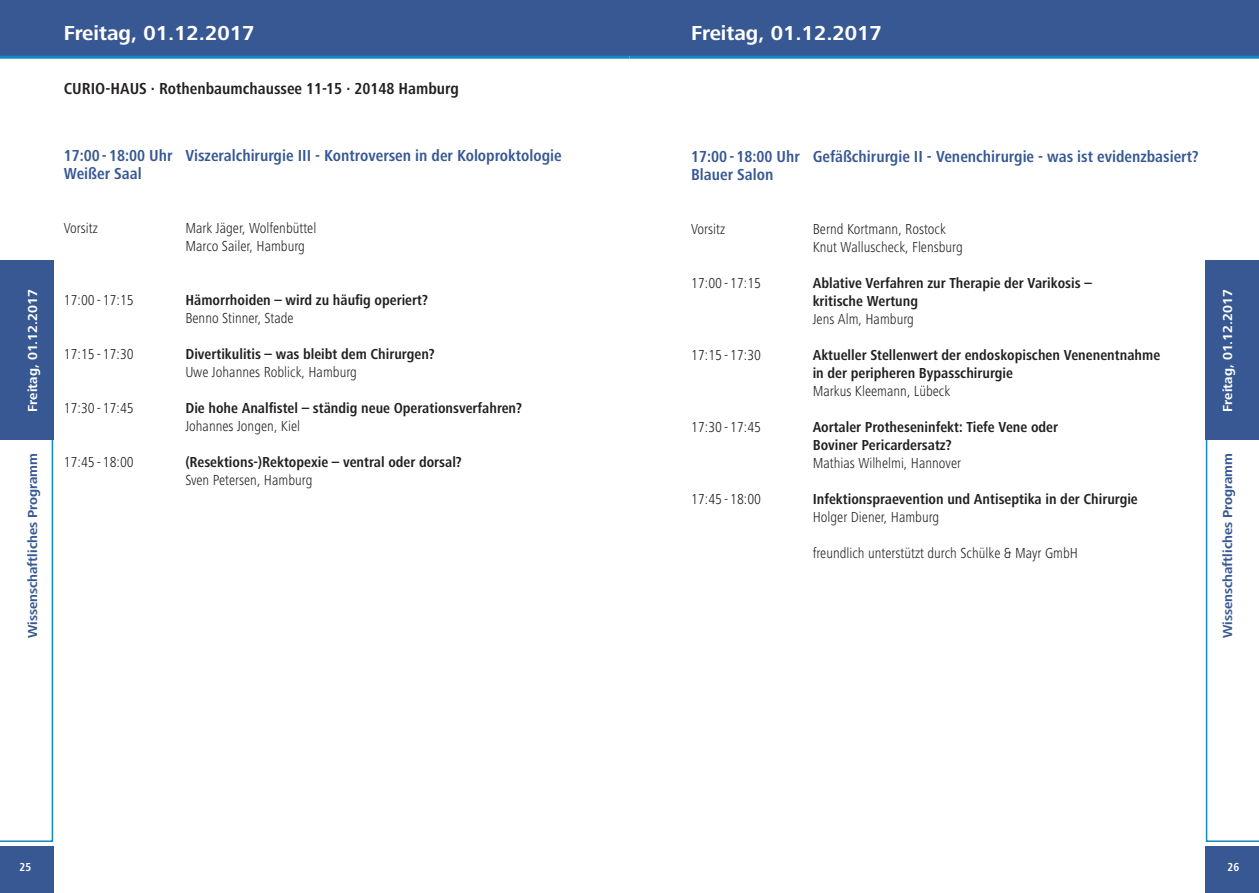
<style>
.page{position:relative;width:1259px;height:893px;background:#fff}
.page>*{position:absolute;margin:0;border:0;box-sizing:border-box;transform-origin:0 0}
.t1{font:700 21px "Frutiger Next LT";color:#fff}
.t2{font:700 condensed 16.5px/18px "Frutiger Next LT";color:#375893}
.t3{font:700 condensed 16.5px "Frutiger Next LT";color:#231f20}
.t4{font:700 condensed 15px/18px "Frutiger Next LT";color:#231f20}
.t5{font:300 condensed 15px/18px "Frutiger Next LT";color:#231f20}
.t6{font:700 13.5px "Frutiger Next LT";color:#375893}
.t7{font:700 13.5px "Frutiger Next LT";color:#fff}
.t8{font:700 condensed 12px "Frutiger Next LT";color:#fff}
</style>
<div class="page">
<div style="left:0;top:0;width:629px;height:56px;background:#375893"></div>
<div style="left:629px;top:0;width:630px;height:56px;background:#375893"></div>
<hr style="left:0;top:56px;width:629px;height:3px;background:#1587c2">
<hr style="left:629px;top:56px;width:630px;height:3px;background:#1587c2">
<svg style="left:0;top:440px;width:53px;height:402px"></svg>
<div style="left:0;top:260px;width:53px;height:180px;background:#375893"></div>
<div style="left:1205px;top:846px;width:54px;height:47px;background:#375893"></div>
<div style="left:0;top:846px;width:53px;height:47px;background:#375893"></div>
<svg style="left:1205px;top:440px;width:54px;height:402px"></svg>
<div style="left:1205px;top:260px;width:54px;height:180px;background:#375893"></div>
<h1 class="t1" style="left:64px;top:22px;width:192px">Freitag, 01.12.2017</h1>
<h1 class="t1" style="left:691px;top:22px;width:192px">Freitag, 01.12.2017</h1>
<p class="t7" style="left:25px;top:412px;width:124px;rotate:-90deg">Freitag, 01.12.2017</p>
<p class="t6" style="left:25px;top:638px;width:187px;rotate:-90deg">Wissenschaftliches Programm</p>
<p class="t3" style="left:64px;top:79px;width:396px">CURIO-HAUS · Rothenbaumchaussee 11-15 · 20148 Hamburg</p>
<p class="t2" style="left:64px;top:147px;width:499px">17:00 - 18:00 Uhr Viszeralchirurgie III - Kontroversen in der Koloproktologie<br>Weißer Saal</p>
<p class="t5" style="left:64px;top:219px;width:36px">Vorsitz</p>
<p class="t5" style="left:185px;top:219px;width:132px">Mark Jäger, Wolfenbüttel<br>Marco Sailer, Hamburg</p>
<p class="t5" style="left:64px;top:291px;width:72px">17:00 - 17:15</p>
<p class="t4" style="left:185px;top:291px;width:244px">Hämorrhoiden – wird zu häufig operiert?</p>
<p class="t5" style="left:185px;top:309px;width:110px">Benno Stinner, Stade</p>
<p class="t5" style="left:64px;top:345px;width:72px">17:15 - 17:30</p>
<p class="t4" style="left:185px;top:345px;width:251px">Divertikulitis – was bleibt dem Chirurgen?</p>
<p class="t5" style="left:185px;top:363px;width:173px">Uwe Johannes Roblick, Hamburg</p>
<p class="t5" style="left:64px;top:399px;width:72px">17:30 - 17:45</p>
<p class="t4" style="left:185px;top:399px;width:338px">Die hohe Analfistel – ständig neue Operationsverfahren?</p>
<p class="t5" style="left:185px;top:417px;width:116px">Johannes Jongen, Kiel</p>
<p class="t5" style="left:64px;top:453px;width:72px">17:45 - 18:00</p>
<p class="t4" style="left:185px;top:453px;width:278px">(Resektions-)Rektopexie – ventral oder dorsal?</p>
<p class="t5" style="left:185px;top:471px;width:129px">Sven Petersen, Hamburg</p>
<p class="t2" style="left:691px;top:148px;width:509px">17:00 - 18:00 Uhr Gefäßchirurgie II - Venenchirurgie - was ist evidenzbasiert?<br>Blauer Salon</p>
<p class="t5" style="left:691px;top:220px;width:36px">Vorsitz</p>
<p class="t5" style="left:812px;top:220px;width:152px">Bernd Kortmann, Rostock<br>Knut Walluscheck, Flensburg</p>
<p class="t5" style="left:691px;top:274px;width:72px">17:00 - 17:15</p>
<p class="t4" style="left:812px;top:274px;width:281px">Ablative Verfahren zur Therapie der Varikosis – kritische Wertung</p>
<p class="t5" style="left:812px;top:310px;width:103px">Jens Alm, Hamburg</p>
<p class="t5" style="left:691px;top:346px;width:72px">17:15 - 17:30</p>
<p class="t4" style="left:812px;top:346px;width:349px">Aktueller Stellenwert der endoskopischen Venenentnahme in der peripheren Bypasschirurgie</p>
<p class="t5" style="left:812px;top:382px;width:139px">Markus Kleemann, Lübeck</p>
<p class="t5" style="left:691px;top:418px;width:72px">17:30 - 17:45</p>
<p class="t4" style="left:812px;top:418px;width:247px">Aortaler Protheseninfekt: Tiefe Vene oder<br>Boviner Pericardersatz?</p>
<p class="t5" style="left:812px;top:454px;width:150px">Mathias Wilhelmi, Hannover</p>
<p class="t5" style="left:691px;top:490px;width:72px">17:45 - 18:00</p>
<p class="t4" style="left:812px;top:490px;width:327px">Infektionspraevention und Antiseptika in der Chirurgie</p>
<p class="t5" style="left:812px;top:508px;width:128px">Holger Diener, Hamburg</p>
<p class="t5" style="left:812px;top:544px;width:267px">freundlich unterstützt durch Schülke &amp; Mayr GmbH</p>
<p class="t7" style="left:1220px;top:412px;width:124px;rotate:-90deg">Freitag, 01.12.2017</p>
<p class="t6" style="left:1220px;top:638px;width:187px;rotate:-90deg">Wissenschaftliches Programm</p>
<p class="t8" style="left:20px;top:860px;width:13px">25</p>
<p class="t8" style="left:1227px;top:860px;width:13px">26</p>
</div>
